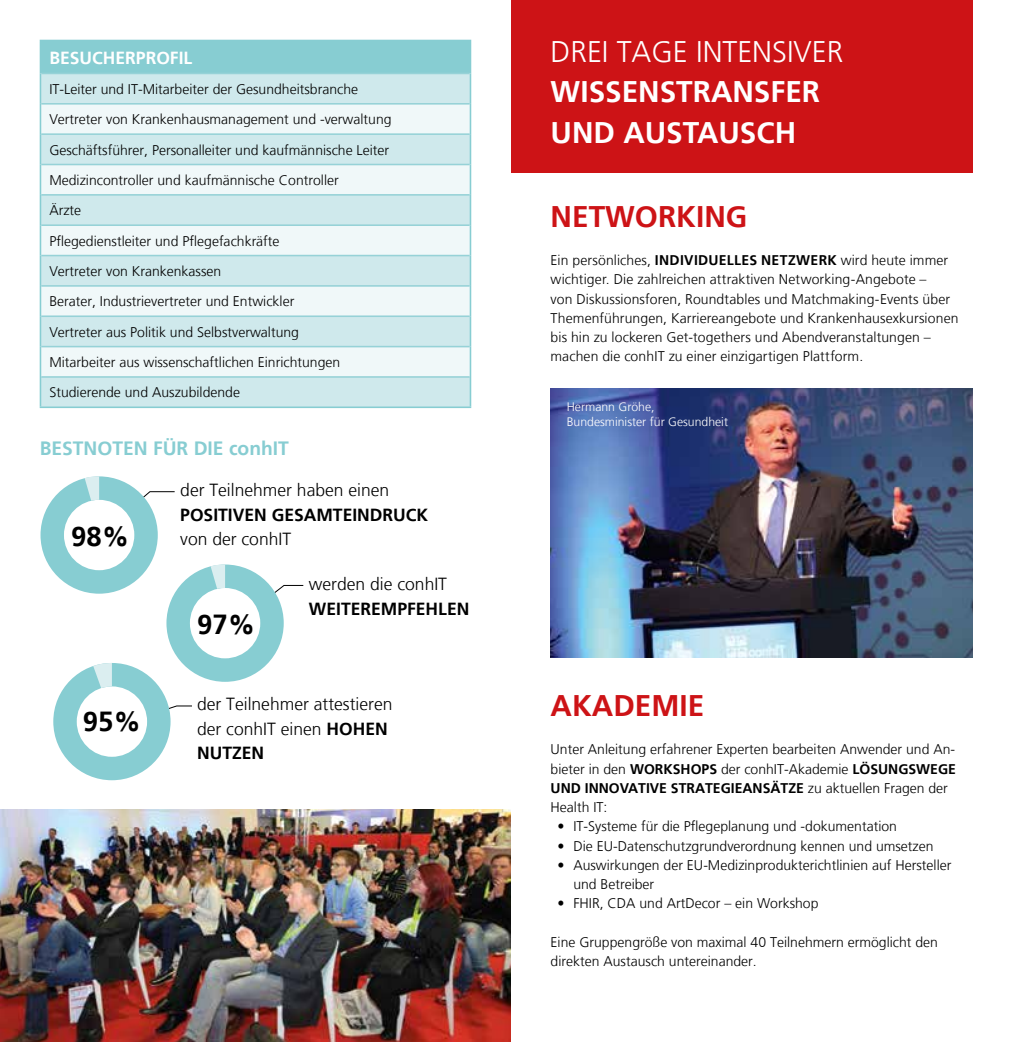
<style>
.page{position:relative;width:1012px;height:1042px;background:#fff}
.page>*{position:absolute;margin:0;border:0;box-sizing:border-box;transform-origin:0 0}
.t1{font:700 29.75px/40.2px "Frutiger LT";color:#fff}
.t2{font:300 29.75px "Frutiger LT";color:#fff}
.t3{font:700 29.75px "Frutiger LT";color:#cd1316}
.t4{font:700 27.65px "Frutiger LT";color:#000}
.t5{font:700 19.25px "Frutiger LT";color:#87cdd2}
.t6{font:300 17.5px/24.5px "Frutiger LT";color:#000}
.t7{font:700 17.5px "Frutiger LT";color:#000}
.t8{font:700 17.5px "Frutiger LT";color:#fff}
.t9{font:300 14px/30.3px "Frutiger LT";color:#000}
.t10{font:300 12.25px/14.7px "Frutiger LT";color:#fff}
.s1{font-weight:700}
</style>
<div class="page">
<div style="left:40px;top:40px;width:430px;height:33px;background:#87cdd2"></div>
<div style="left:41px;top:74px;width:429px;height:332px;background:#cfe9ec"></div>
<svg style="left:41px;top:105px;width:429px;height:271px;fill:#f0f8f9"></svg>
<hr style="left:40px;top:40px;width:431px;height:1px;background:#87cdd2">
<hr style="left:470px;top:41px;width:1px;height:32px;background:#87cdd2">
<hr style="left:40px;top:73px;width:1px;height:31px;background:#87cdd2">
<hr style="left:470px;top:73px;width:1px;height:31px;background:#87cdd2">
<hr style="left:40px;top:104px;width:1px;height:30px;background:#87cdd2">
<hr style="left:470px;top:104px;width:1px;height:30px;background:#87cdd2">
<hr style="left:40px;top:134px;width:1px;height:30px;background:#87cdd2">
<hr style="left:470px;top:134px;width:1px;height:30px;background:#87cdd2">
<hr style="left:40px;top:164px;width:1px;height:31px;background:#87cdd2">
<hr style="left:470px;top:164px;width:1px;height:31px;background:#87cdd2">
<hr style="left:40px;top:195px;width:1px;height:30px;background:#87cdd2">
<hr style="left:470px;top:195px;width:1px;height:30px;background:#87cdd2">
<hr style="left:40px;top:225px;width:1px;height:30px;background:#87cdd2">
<hr style="left:470px;top:225px;width:1px;height:30px;background:#87cdd2">
<hr style="left:40px;top:255px;width:1px;height:31px;background:#87cdd2">
<hr style="left:470px;top:255px;width:1px;height:31px;background:#87cdd2">
<hr style="left:40px;top:286px;width:1px;height:30px;background:#87cdd2">
<hr style="left:470px;top:286px;width:1px;height:30px;background:#87cdd2">
<hr style="left:40px;top:316px;width:1px;height:31px;background:#87cdd2">
<hr style="left:470px;top:316px;width:1px;height:31px;background:#87cdd2">
<hr style="left:40px;top:347px;width:1px;height:30px;background:#87cdd2">
<hr style="left:470px;top:347px;width:1px;height:30px;background:#87cdd2">
<svg style="left:40px;top:377px;width:1px;height:29px"></svg>
<svg style="left:470px;top:377px;width:1px;height:29px"></svg>
<hr style="left:40px;top:406px;width:431px;height:2px;background:#87cdd2">
<hr style="left:41px;top:73px;width:429px;height:1px;background:#96d2d7">
<hr style="left:41px;top:103px;width:429px;height:2px;background:#96d2d7">
<hr style="left:41px;top:133px;width:429px;height:2px;background:#96d2d7">
<hr style="left:41px;top:164px;width:429px;height:1px;background:#96d2d7">
<hr style="left:41px;top:194px;width:429px;height:2px;background:#96d2d7">
<hr style="left:41px;top:224px;width:429px;height:2px;background:#96d2d7">
<hr style="left:41px;top:255px;width:429px;height:1px;background:#96d2d7">
<hr style="left:41px;top:285px;width:429px;height:2px;background:#96d2d7">
<hr style="left:41px;top:315px;width:429px;height:2px;background:#96d2d7">
<hr style="left:41px;top:346px;width:429px;height:1px;background:#96d2d7">
<hr style="left:41px;top:376px;width:429px;height:2px;background:#96d2d7">
<img style="left:0;top:809px;width:511px;height:233px">
<svg style="left:41px;top:476px;width:263px;height:304px"></svg>
<div style="left:511px;top:0;width:461px;height:172px;background:#cd1316"></div>
<img style="left:551px;top:388px;width:421px;height:269px">
<p class="t8" style="left:49px;top:47px;width:144px">BESUCHERPROFIL</p>
<p class="t9" style="left:49px;top:74px;width:344px">IT-Leiter und IT-Mitarbeiter der Gesundheitsbranche Vertreter von Krankenhausmanagement und -verwaltung Geschäftsführer, Personalleiter und kaufmännische Leiter Medizincontroller und kaufmännische Controller<br>Ärzte<br>Pflegedienstleiter und Pflegefachkräfte<br>Vertreter von Krankenkassen<br>Berater, Industrievertreter und Entwickler<br>Vertreter aus Politik und Selbstverwaltung<br>Mitarbeiter aus wissenschaftlichen Einrichtungen Studierende und Auszubildende</p>
<h3 class="t5" style="left:40px;top:437px;width:251px">BESTNOTEN FÜR DIE conhIT</h3>
<h2 class="t4" style="left:71px;top:520px;width:60px">98%</h2>
<h2 class="t4" style="left:83px;top:705px;width:60px">95%</h2>
<p class="t6" style="left:180px;top:478px;width:211px">der Teilnehmer haben einen</p>
<p class="t7" style="left:180px;top:504px;width:249px">POSITIVEN GESAMTEINDRUCK</p>
<p class="t6" style="left:180px;top:527px;width:112px">von der conhIT</p>
<h2 class="t4" style="left:197px;top:608px;width:60px">97%</h2>
<p class="t6" style="left:309px;top:572px;width:140px">werden die conhIT</p>
<p class="t7" style="left:309px;top:599px;width:162px">WEITEREMPFEHLEN</p>
<p class="t6" style="left:197px;top:692px;width:197px">der Teilnehmer attestieren der conhIT einen <span class="s1">HOHEN<br>NUTZEN</span></p>
<h1 class="t2" style="left:551px;top:35px;width:294px">DREI TAGE INTENSIVER</h1>
<h1 class="t1" style="left:551px;top:72px;width:271px">WISSENSTRANSFER<br>UND AUSTAUSCH</h1>
<h1 class="t3" style="left:551px;top:199px;width:198px">NETWORKING</h1>
<p class="t9" style="left:551px;top:251px;width:409px;line-height:19.2px">Ein persönliches, <span class="s1">INDIVIDUELLES NETZWERK</span> wird heute immer wichtiger. Die zahlreichen attraktiven Networking-Angebote –<br>von Diskussionsforen, Roundtables und Matchmaking-Events über Themenführungen, Karriereangebote und Krankenhausexkursionen bis hin zu lockeren Get-togethers und Abendveranstaltungen – machen die conhIT zu einer einzigartigen Plattform.</p>
<p class="t10" style="left:567px;top:400px;width:163px">Hermann Gröhe,<br>Bundesminister für Gesundheit</p>
<h1 class="t3" style="left:551px;top:688px;width:155px">AKADEMIE</h1>
<p class="t9" style="left:551px;top:740px;width:407px;line-height:19.2px">Unter Anleitung erfahrener Experten bearbeiten Anwender und An&shy;bieter in den <span class="s1">WORKSHOPS</span> der conhIT-Akademie <span class="s1">LÖSUNGSWEGE UND INNOVATIVE STRATEGIEANSÄTZE</span> zu aktuellen Fragen der Health IT:</p>
<p class="t9" style="left:558px;top:811px;width:341px">• IT-Systeme für die Pflegeplanung und -dokumentation</p>
<p class="t9" style="left:558px;top:831px;width:377px">• Die EU-Datenschutzgrundverordnung kennen und umsetzen</p>
<p class="t9" style="left:573px;top:855px;width:380px;line-height:19.2px;text-indent:-16px">• Auswirkungen der EU-Medizinprodukterichtlinien auf Hersteller und Betreiber</p>
<p class="t9" style="left:558px;top:888px;width:262px">• FHIR, CDA und ArtDecor – ein Workshop</p>
<p class="t9" style="left:551px;top:932px;width:389px;line-height:19.2px">Eine Gruppengröße von maximal 40 Teilnehmern ermöglicht den direkten Austausch untereinander.</p>
</div>
